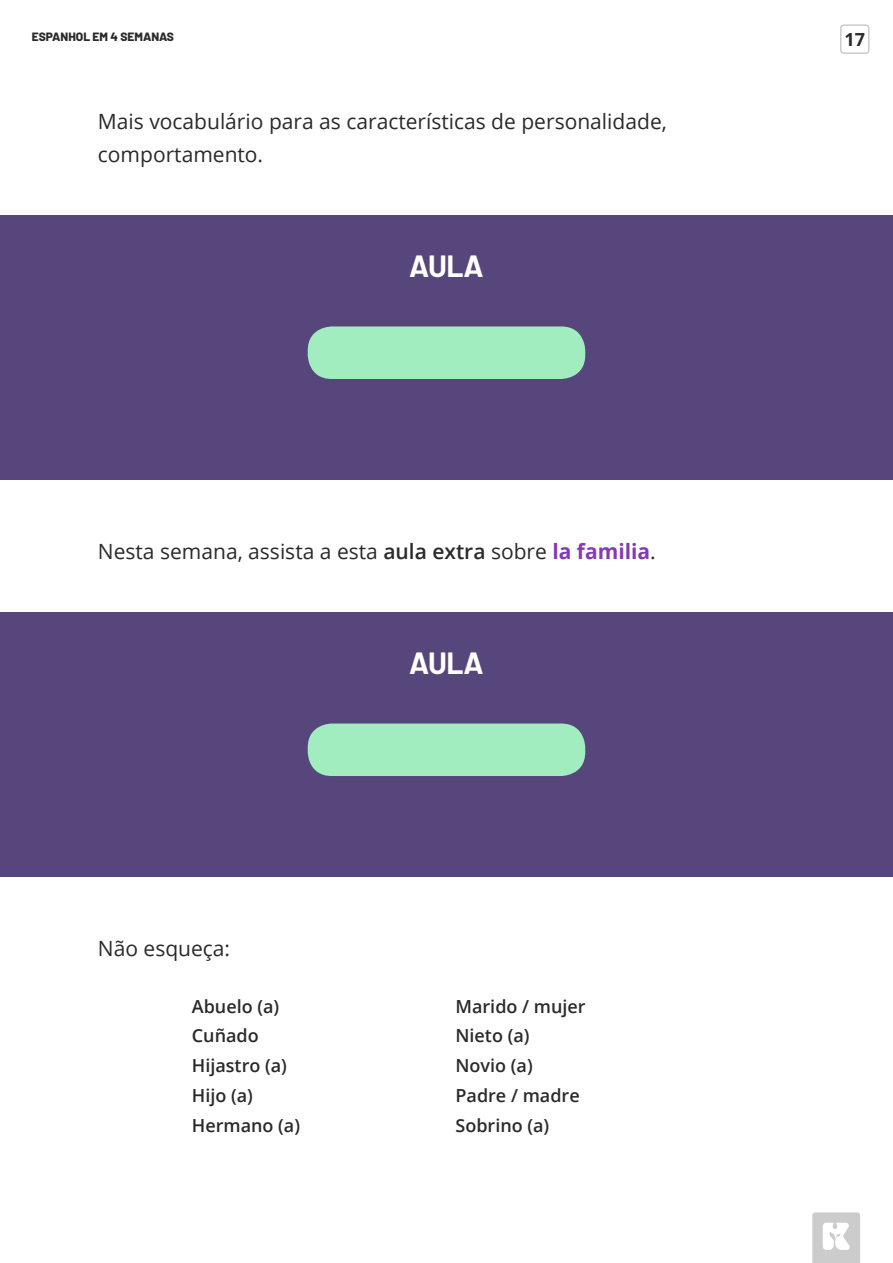
<style>
.page{position:relative;width:893px;height:1263px;background:#fff}
.page>*{position:absolute;margin:0;border:0;box-sizing:border-box;transform-origin:0 0}
.t1{font:700 30px "Barlow";letter-spacing:-.02em;color:#fff}
.t2{font:21px/33px "Open Sans";color:#2a2a2a}
.t3{font:600 18px "Open Sans";color:#2a2a2a}
.t4{font:700 18px "Open Sans";color:#2a2a2a}
.t5{font:800 12px "Barlow";color:#2a2a2a}
.s1{font-weight:600}
.s2{font-weight:700;color:#843ab5}
</style>
<div class="page">
<div style="left:840px;top:24px;width:30px;height:30px;border:2px solid #ccc;border-radius:3px"></div>
<svg style="left:812px;top:1212px;width:48px;height:51px"></svg>
<div style="left:0;top:215px;width:893px;height:264px;background:#57467b"></div>
<div style="left:0;top:612px;width:893px;height:264px;background:#57467b"></div>
<div style="left:308px;top:326px;width:277px;height:53px;background:#a1edc0;border-radius:24px"></div>
<div style="left:308px;top:723px;width:277px;height:53px;background:#a1edc0;border-radius:24px"></div>
<p class="t5" style="left:32px;top:29px;width:144px">ESPANHOL EM 4 SEMANAS</p>
<p class="t4" style="left:844px;top:26px;width:22px">17</p>
<p class="t2" style="left:98px;top:105px;width:570px">Mais vocabulário para as características de personalidade, comportamento.</p>
<h1 class="t1" style="left:409px;top:248px;width:76px">AULA</h1>
<p class="t2" style="left:98px;top:535px;width:559px">Nesta semana, assista a esta <span class="s1">aula extra</span> sobre <span class="s2">la familia</span>.</p>
<p class="t2" style="left:98px;top:932px;width:134px">Não esqueça:</p>
<h1 class="t1" style="left:409px;top:645px;width:76px">AULA</h1>
<p class="t3" style="left:192px;top:994px;width:89px">Abuelo (a)</p>
<p class="t3" style="left:455px;top:994px;width:132px">Marido / mujer</p>
<p class="t3" style="left:192px;top:1023px;width:68px">Cuñado</p>
<p class="t3" style="left:455px;top:1023px;width:76px">Nieto (a)</p>
<p class="t3" style="left:192px;top:1053px;width:97px">Hijastro (a)</p>
<p class="t3" style="left:455px;top:1053px;width:79px">Novio (a)</p>
<p class="t3" style="left:192px;top:1083px;width:63px">Hijo (a)</p>
<p class="t3" style="left:455px;top:1083px;width:126px">Padre / madre</p>
<p class="t3" style="left:192px;top:1113px;width:110px">Hermano (a)</p>
<p class="t3" style="left:455px;top:1113px;width:95px">Sobrino (a)</p>
</div>
